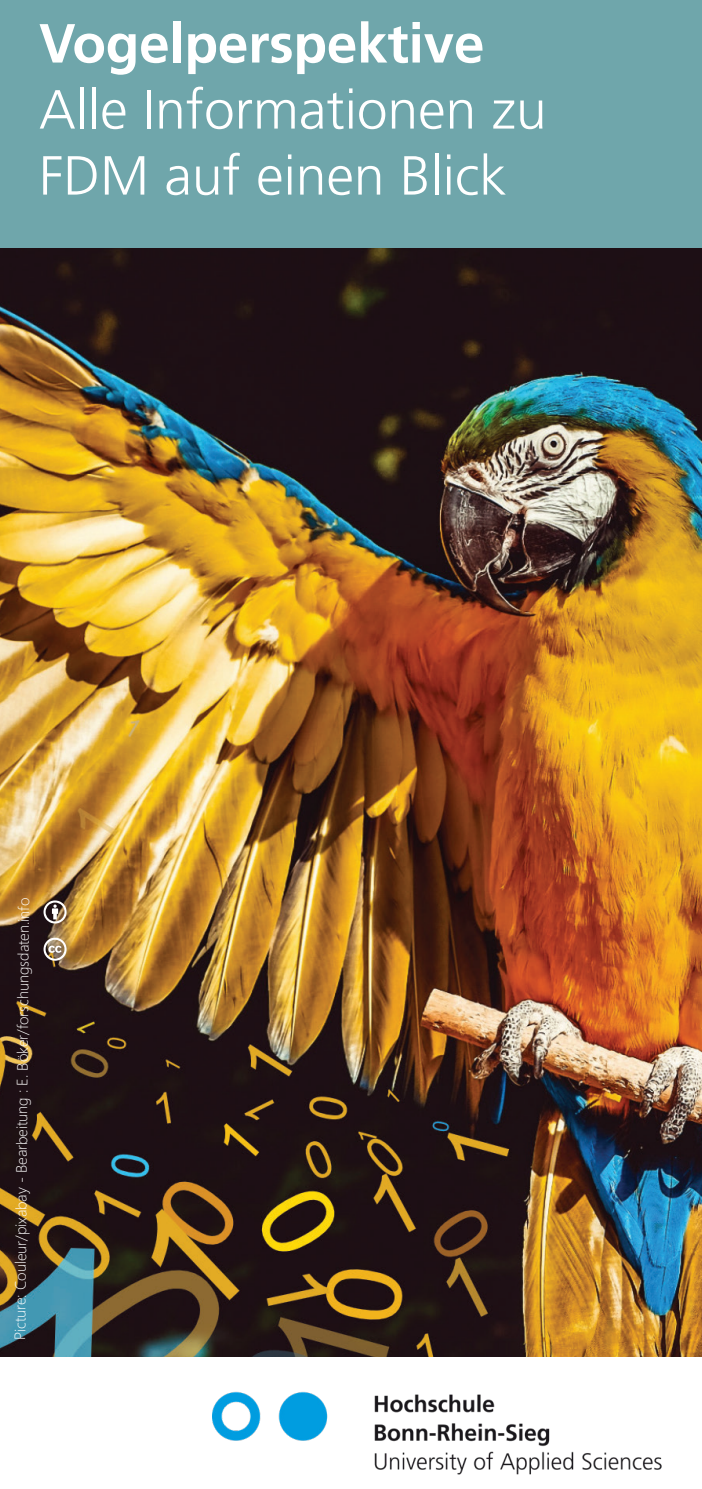
<style>
.page{position:relative;width:702px;height:1489px;background:#fff}
.page>*{position:absolute;margin:0;border:0;box-sizing:border-box;transform-origin:0 0}
.t1{font:300 55px/66px "Frutiger";color:#fff}
.t2{font:700 55px "Frutiger";letter-spacing:-.005em;color:#fff}
.t3{font:300 15px "Segoe UI";color:#fff}
</style>
<div class="page">
<div style="left:0;top:0;width:702px;height:262px;background:#6fa6ab"></div>
<img style="left:0;top:248px;width:702px;height:1107px">
<svg style="left:44px;top:937px;width:23px;height:23px"></svg>
<svg style="left:44px;top:900px;width:23px;height:23px"></svg>
<img style="left:213px;top:1391px;width:449px;height:84px">
<p class="t2" style="left:39px;top:11px;width:447px">Vogelperspektive</p>
<p class="t1" style="left:39px;top:77px;width:509px">Alle Informationen zu<br>FDM auf einen Blick</p>
<p class="t3" style="left:4px;top:1339px;width:443px;rotate:-89deg">Picture: Couleur/pixabay - Bearbeitung : E. Böker/forschungsdaten.info</p>
</div>
